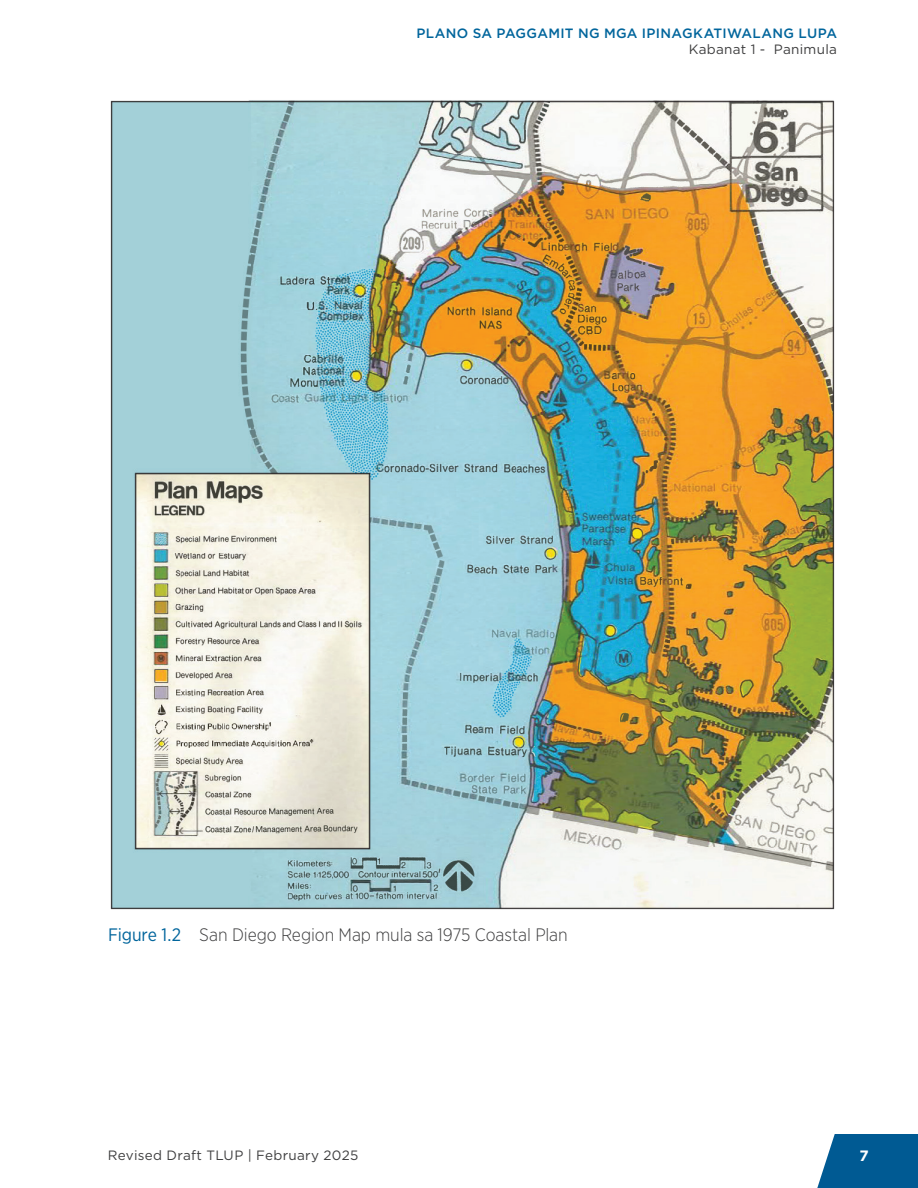
<style>
.page{position:relative;width:918px;height:1188px;background:#fff}
.page>*{position:absolute;margin:0;border:0;box-sizing:border-box;transform-origin:0 0}
.t1{font:300 18px "Gotham Narrow";letter-spacing:-.005em;color:#3e3e3f}
.t2{font:700 15px "Gotham";color:#fff}
.t3{font:13.5px "Gotham";letter-spacing:.02em;color:#3e3e3f}
.t4{font:500 13.5px "Gotham";letter-spacing:.025em;color:#00659c}
.s1{font-weight:400;color:#00659c}
</style>
<div class="page">
<img style="left:110px;top:100px;width:725px;height:810px">
<svg style="left:817px;top:1134px;width:101px;height:54px;background:#16689c"></svg>
<p class="t4" style="left:417px;top:24px;width:422px">PLANO SA PAGGAMIT NG MGA IPINAGKATIWALANG LUPA</p>
<p class="t3" style="left:689px;top:41px;width:150px">Kabanat 1 - Panimula</p>
<p class="t1" style="left:108px;top:924px;width:461px"><span class="s1">Figure 1.2</span> San Diego Region Map mula sa 1975 Coastal Plan</p>
<p class="t3" style="left:108px;top:1146px;width:252px">Revised Draft TLUP | February 2025</p>
<p class="t2" style="left:859px;top:1146px;width:11px">7</p>
</div>
